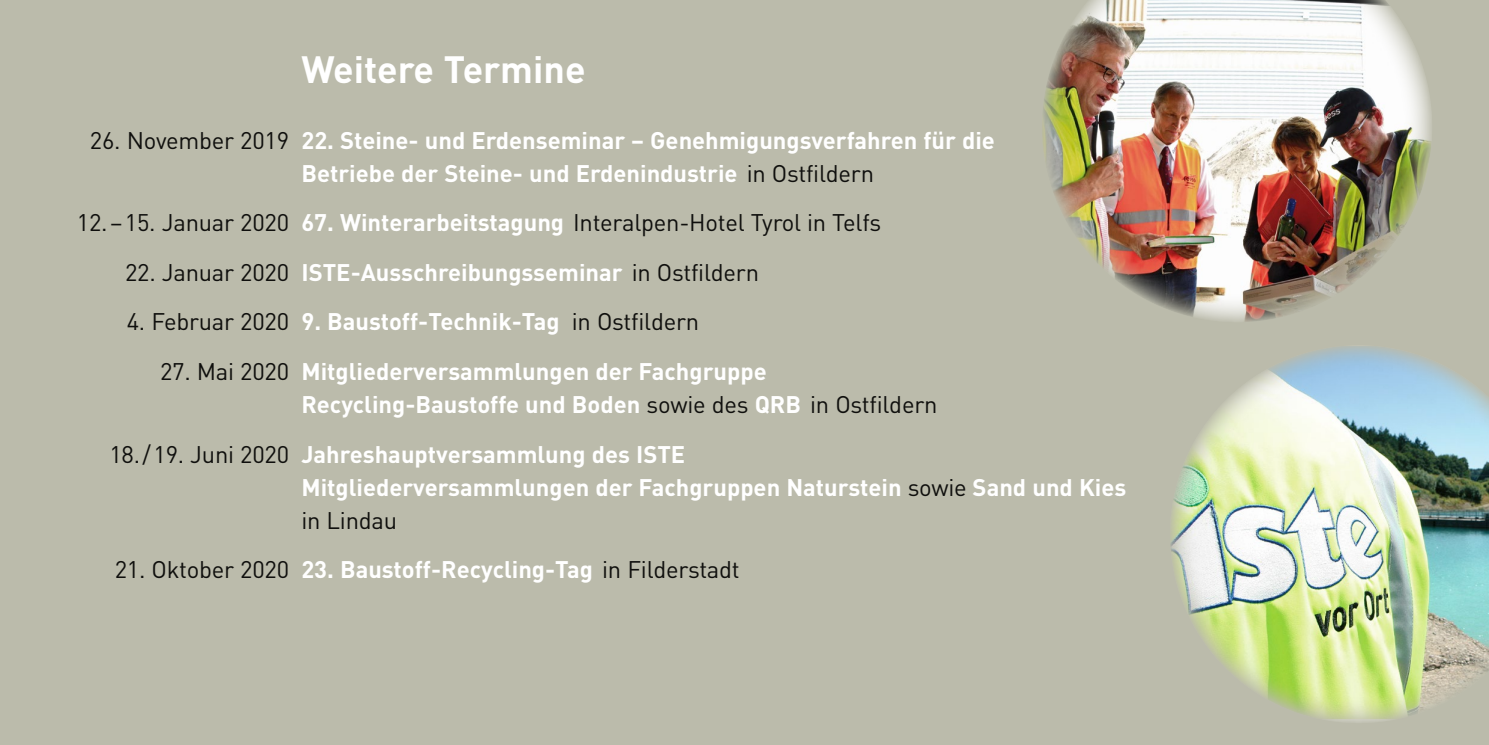
<style>
.page{position:relative;width:1489px;height:745px;background:#fff}
.page>*{position:absolute;margin:0;border:0;box-sizing:border-box;transform-origin:0 0}
.t1{font:700 37.5px "DIN";color:#fff}
.t2{font:700 23.75px/33px "DIN";color:#fff}
.t3{font:23.75px "DIN";letter-spacing:-.01em;color:#0f0f0d}
.s1{font-weight:400;color:#0f0f0d}
.s2{font-weight:700;color:#fff}
</style>
<div class="page">
<div style="left:0;top:0;width:1488px;height:744px;background:#bbbbab"></div>
<img style="left:1042px;top:0;width:389px;height:322px">
<img style="left:1170px;top:346px;width:318px;height:372px">
<h1 class="t1" style="left:301px;top:44px;width:286px">Weitere Termine</h1>
<p class="t2" style="left:301px;top:122px;width:695px;text-indent:-211px"><span class="s1">26. November 2019</span> 22. Steine- und Erdenseminar – Genehmigungsverfahren für die<br>Betriebe der Steine- und Erdenindustrie <span class="s1">in Ostfildern</span></p>
<p class="t3" style="left:77px;top:208px;width:806px">12.–15. Januar 2020 <span class="s2">67. Winterarbeitstagung</span> Interalpen-Hotel Tyrol in Telfs</p>
<p class="t2" style="left:125px;top:254px;width:635px"><span class="s1">22. Januar 2020</span> ISTE-Ausschreibungsseminar <span class="s1">in Ostfildern</span></p>
<p class="t3" style="left:127px;top:307px;width:574px">4. Februar 2020 <span class="s2">9. Baustoff-Technik-Tag</span> in Ostfildern</p>
<p class="t2" style="left:301px;top:353px;width:637px;text-indent:-141px"><span class="s1">27. Mai 2020</span> Mitgliederversammlungen der Fachgruppe<br>Recycling-Baustoffe und Boden <span class="s1">sowie des</span> QRB <span class="s1">in Ostfildern</span></p>
<p class="t2" style="left:301px;top:436px;width:826px;text-indent:-192px"><span class="s1">18./19. Juni 2020</span> Jahreshauptversammlung des ISTE<br>Mitgliederversammlungen der Fachgruppen Naturstein <span class="s1">sowie</span> Sand und Kies <span class="s1">in Lindau</span></p>
<p class="t3" style="left:115px;top:554px;width:626px">21. Oktober 2020 <span class="s2">23. Baustoff-Recycling-Tag</span> in Filderstadt</p>
</div>
